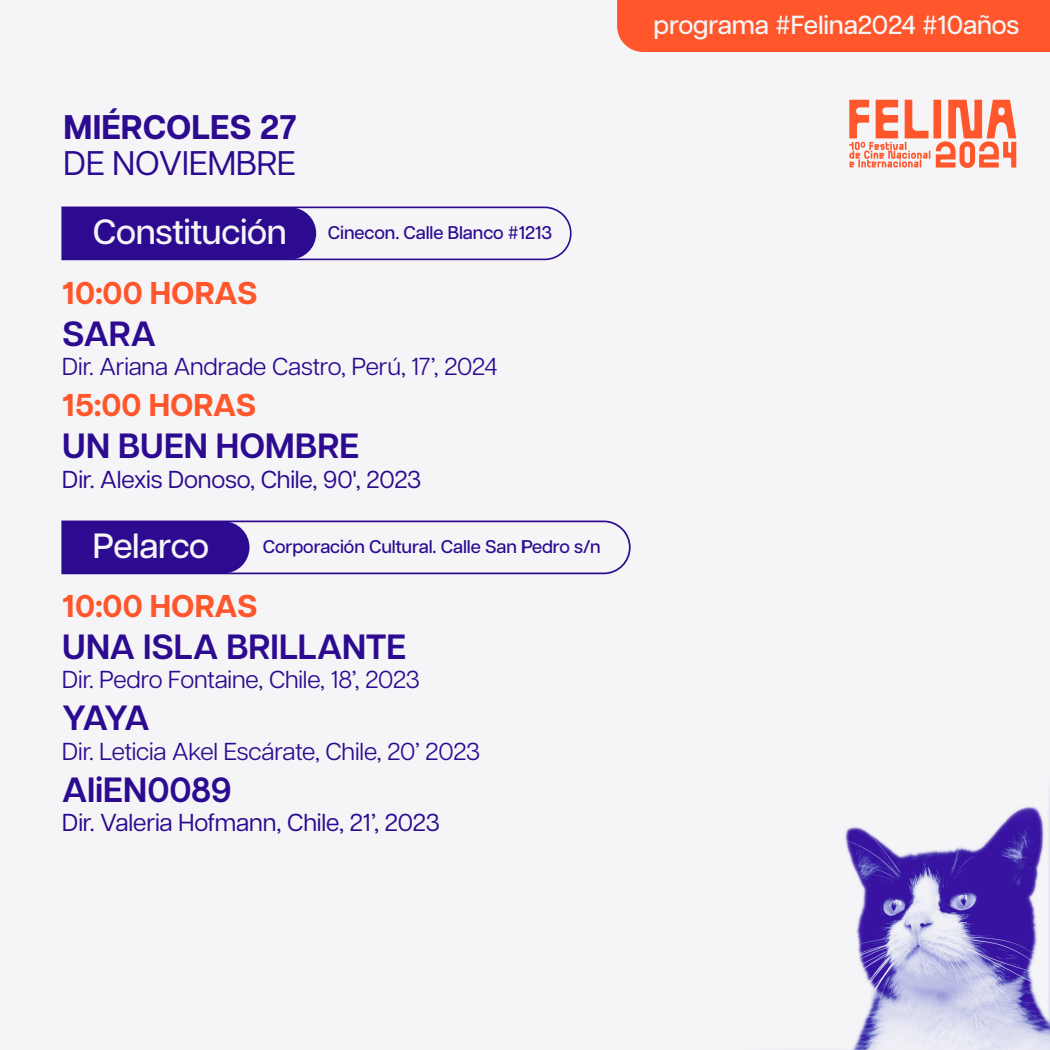
<style>
.page{position:relative;width:1050px;height:1050px;background:#f5f5f7}
.page>*{position:absolute;margin:0;border:0;box-sizing:border-box;transform-origin:0 0}
.t1{font:600 35px "Articulat CF";color:#2d0b91}
.t2{font:500 35px "Articulat CF";letter-spacing:-.01em;color:#f5f5f7}
.t3{font:700 34.12px "Articulat CF";color:#2d0b91}
.t4{font:34.12px "Articulat CF";color:#2d0b91}
.t5{font:700 31.5px "Articulat CF";color:#ff562b}
.t6{font:500 26.16px "Articulat CF";letter-spacing:-.01em;color:#f5f5f7}
.t7{font:24.5px "Articulat CF";letter-spacing:-.01em;color:#2d0b91}
.t8{font:24.5px "Articulat CF";letter-spacing:-.005em;color:#2d0b91}
.t9{font:500 18.38px "Articulat CF";letter-spacing:-.005em;color:#2d0b91}
.s1{font-size:35px;color:#f5f5f7}
</style>
<div class="page">
<svg style="left:61px;top:206px;width:511px;height:55px"></svg>
<svg style="left:61px;top:520px;width:556px;height:55px"></svg>
<div style="left:617px;top:0;width:433px;height:52px;background:#ff562b"></div>
<svg style="left:849px;top:100px;width:167px;height:68px"></svg>
<img style="left:524px;top:524px;width:526px;height:526px">
<h2 class="t3" style="left:64px;top:102px;width:235px">MIÉRCOLES 27</h2>
<h2 class="t4" style="left:64px;top:138px;width:234px">DE NOVIEMBRE</h2>
<p class="t9" style="left:93px;top:219px;width:461px"><span class="s1">Constitución</span> Cinecon. Calle Blanco #1213</p>
<p class="t5" style="left:62px;top:269px;width:197px">10:00 HORAS</p>
<h1 class="t1" style="left:62px;top:308px;width:95px">SARA</h1>
<p class="t7" style="left:62px;top:349px;width:437px">Dir. Ariana Andrade Castro, Perú, 17’, 2024</p>
<p class="t5" style="left:62px;top:382px;width:195px">15:00 HORAS</p>
<h1 class="t1" style="left:62px;top:420px;width:298px">UN BUEN HOMBRE</h1>
<p class="t8" style="left:62px;top:461px;width:361px">Dir. Alexis Donoso, Chile, 90', 2023</p>
<h1 class="t2" style="left:93px;top:520px;width:118px">Pelarco</h1>
<p class="t9" style="left:263px;top:533px;width:339px">Corporación Cultural. Calle San Pedro s/n</p>
<p class="t5" style="left:62px;top:583px;width:197px">10:00 HORAS</p>
<h1 class="t1" style="left:62px;top:621px;width:345px">UNA ISLA BRILLANTE</h1>
<p class="t7" style="left:62px;top:662px;width:359px">Dir. Pedro Fontaine, Chile, 18’, 2023</p>
<h1 class="t1" style="left:62px;top:692px;width:89px">YAYA</h1>
<p class="t7" style="left:62px;top:734px;width:419px">Dir. Leticia Akel Escárate, Chile, 20’ 2023</p>
<h1 class="t1" style="left:62px;top:764px;width:171px">AliEN0089</h1>
<p class="t8" style="left:62px;top:805px;width:379px">Dir. Valeria Hofmann, Chile, 21’, 2023</p>
<p class="t6" style="left:654px;top:5px;width:367px">programa #Felina2024 #10años</p>
</div>
